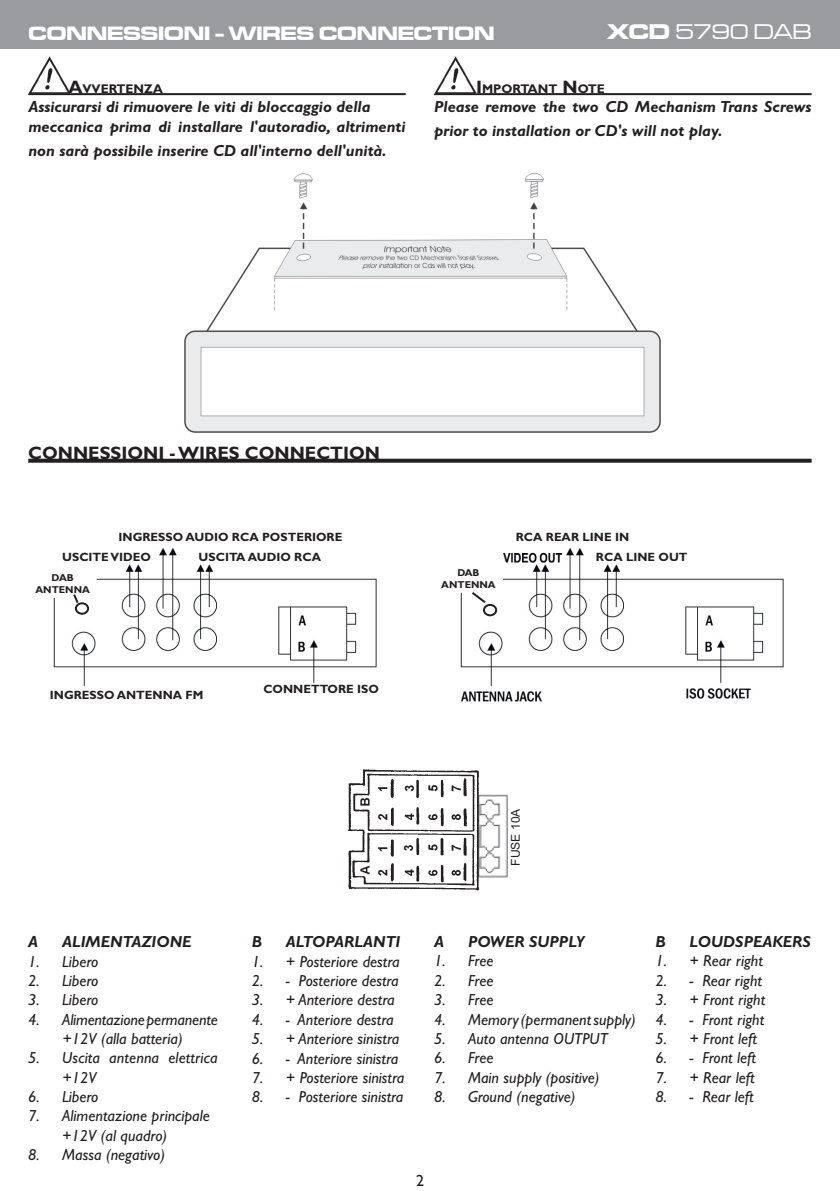
<style>
.page{position:relative;width:840px;height:1191px;background:#fff}
.page>*{position:absolute;margin:0;border:0;box-sizing:border-box;transform-origin:0 0}
.t1{font:22px "Microgramma D Medi Exte";color:#fff}
.t2{font:20px "Microgramma D Bold Exte";color:#fff}
.t3{font:700 18px "Gill Sans";color:#231f20}
.t4{font:italic 16px/19.2px "Gill Sans";color:#231f20;text-align:center}
.t5{font:italic 700 16px/19.2px "Gill Sans";color:#231f20}
.t6{font:16px "Gill Sans";color:#231f20}
.t7{font:700 12.6px "Gill Sans";color:#231f20}
.t8{font:12.2px "Arial";color:#231f20}
.t9{font:700 12px/20px "Gill Sans";color:#231f20}
.t10{font:700 10px/12px "Gill Sans";color:#231f20;text-align:center}
.s1{font-family:"Microgramma D Bold Exte"}
.s2{font-size:18px}
</style>
<div class="page">
<div style="left:0;top:0;width:839px;height:48px;background:#999b9e"></div>
<hr style="left:28px;top:93px;width:377px;height:2px;background:#231f20">
<img style="left:28px;top:57px;width:42px;height:36px">
<hr style="left:434px;top:93px;width:377px;height:2px;background:#231f20">
<img style="left:434px;top:57px;width:42px;height:36px">
<img style="left:184px;top:174px;width:476px;height:258px">
<svg style="left:28px;top:459px;width:783px;height:4px;background:#322f2f"></svg>
<img style="left:460px;top:548px;width:324px;height:154px">
<img style="left:53px;top:548px;width:324px;height:139px">
<div style="left:62px;top:552px;width:92px;height:12px;background:#fff"></div>
<div style="left:198px;top:552px;width:202px;height:11px;background:#fff"></div>
<div style="left:263px;top:684px;width:119px;height:14px;background:#fff"></div>
<div style="left:75px;top:602px;width:14px;height:12px;border:2px solid #231f20;border-radius:50%"></div>
<div style="left:434px;top:569px;width:68px;height:24px;background:#fff"></div>
<div style="left:482px;top:604px;width:15px;height:12px;border:2px solid #231f20;border-radius:50%"></div>
<svg style="left:469px;top:592px;width:18px;height:13px"></svg>
<img style="left:480px;top:794px;width:28px;height:84px">
<img style="left:348px;top:769px;width:132px;height:122px">
<div style="left:28px;top:573px;width:69px;height:24px;background:#fff"></div>
<svg style="left:71px;top:594px;width:9px;height:11px"></svg>
<div style="left:595px;top:552px;width:202px;height:11px;background:#fff"></div>
<p class="t2" style="left:28px;top:20px;width:467px">CONNESSIONI - WIRES CONNECTION</p>
<h1 class="t1" style="left:607px;top:18px;width:206px"><span class="s1">XCD</span> 5790 DAB</h1>
<p class="t7" style="left:68px;top:81px;width:96px"><span class="s2">A</span>VVERTENZA</p>
<p class="t5" style="left:28px;top:97px;width:378px">Assicurarsi di rimuovere le viti di bloccaggio della meccanica prima di installare l'autoradio, altrimenti</p>
<p class="t5" style="left:28px;top:141px;width:359px">non sarà possibile inserire CD all'interno dell'unità.</p>
<p class="t7" style="left:476px;top:81px;width:130px"><span class="s2">I</span>MPORTANT <span class="s2">N</span> OTE</p>
<p class="t5" style="left:434px;top:95px;width:378px;line-height:24px">Please remove the two CD Mechanism Trans Screws prior to installation or CD's will not play.</p>
<p class="t3" style="left:28px;top:442px;width:353px">CONNESSIONI - WIRES CONNECTION</p>
<p class="t9" style="left:198px;top:527px;width:145px;text-indent:-80px">INGRESSO AUDIO RCA POSTERIORE<br>USCITA AUDIO RCA</p>
<p class="t9" style="left:62px;top:547px;width:90px">USCITE VIDEO</p>
<p class="t10" style="left:35px;top:571px;width:56px">DAB<br>ANTENNA</p>
<p class="t9" style="left:50px;top:685px;width:155px">INGRESSO ANTENNA FM</p>
<p class="t9" style="left:263px;top:679px;width:117px">CONNETTORE ISO</p>
<p class="t10" style="left:441px;top:567px;width:56px">DAB<br>ANTENNA</p>
<p class="t9" style="left:595px;top:527px;width:93px;text-indent:-80px">RCA REAR LINE IN<br>RCA LINE OUT</p>
<p class="t5" style="left:28px;top:932px;width:11px">A</p>
<p class="t5" style="left:62px;top:932px;width:131px">ALIMENTAZIONE</p>
<p class="t4" style="left:28px;top:951px;width:72px">1. Libero</p>
<p class="t4" style="left:28px;top:971px;width:72px">2. Libero</p>
<p class="t4" style="left:28px;top:990px;width:72px">3. Libero</p>
<p class="t4" style="left:28px;top:1010px;width:191px">4. Alimentazione permanente +12V (alla batteria)</p>
<p class="t4" style="left:62px;top:1048px;width:157px;text-align:left;text-indent:-34px">5. Uscita antenna elettrica +12V</p>
<p class="t4" style="left:28px;top:1087px;width:72px">6. Libero</p>
<p class="t4" style="left:28px;top:1106px;width:183px">7. Alimentazione principale +12V (al quadro)</p>
<p class="t4" style="left:28px;top:1145px;width:138px">8. Massa (negativo)</p>
<p class="t8" style="left:506px;top:866px;width:59px;rotate:-90deg">FUSE 10A</p>
<p class="t5" style="left:252px;top:932px;width:12px">B</p>
<p class="t5" style="left:286px;top:932px;width:116px">ALTOPARLANTI</p>
<p class="t4" style="left:252px;top:951px;width:149px">1. + Posteriore destra</p>
<p class="t4" style="left:252px;top:971px;width:148px">2. - Posteriore destra</p>
<p class="t4" style="left:252px;top:990px;width:144px">3. + Anteriore destra</p>
<p class="t4" style="left:252px;top:1009px;width:143px">4. - Anteriore destra</p>
<p class="t4" style="left:252px;top:1029px;width:149px">5. + Anteriore sinistra</p>
<p class="t4" style="left:252px;top:1048px;width:148px">6. - Anteriore sinistra</p>
<p class="t4" style="left:252px;top:1068px;width:154px">7. + Posteriore sinistra</p>
<p class="t4" style="left:252px;top:1087px;width:153px">8. - Posteriore sinistra</p>
<p class="t5" style="left:434px;top:932px;width:11px">A</p>
<p class="t5" style="left:468px;top:932px;width:118px">POWER SUPPLY</p>
<p class="t4" style="left:434px;top:951px;width:61px">1. Free</p>
<p class="t4" style="left:434px;top:971px;width:61px">2. Free</p>
<p class="t4" style="left:434px;top:990px;width:61px">3. Free</p>
<p class="t4" style="left:434px;top:1009px;width:203px">4. Memory (permanent supply)</p>
<p class="t4" style="left:434px;top:1029px;width:175px">5. Auto antenna OUTPUT</p>
<p class="t4" style="left:434px;top:1048px;width:61px">6. Free</p>
<p class="t4" style="left:434px;top:1068px;width:167px">7. Main supply (positive)</p>
<p class="t4" style="left:434px;top:1087px;width:143px">8. Ground (negative)</p>
<p class="t5" style="left:655px;top:932px;width:12px">B</p>
<p class="t5" style="left:689px;top:932px;width:123px">LOUDSPEAKERS</p>
<p class="t4" style="left:655px;top:951px;width:109px">1. + Rear right</p>
<p class="t4" style="left:655px;top:971px;width:108px">2. - Rear right</p>
<p class="t4" style="left:655px;top:990px;width:111px">3. + Front right</p>
<p class="t4" style="left:655px;top:1009px;width:110px">4. - Front right</p>
<p class="t4" style="left:655px;top:1029px;width:103px">5. + Front left</p>
<p class="t4" style="left:655px;top:1048px;width:102px">6. - Front left</p>
<p class="t4" style="left:655px;top:1068px;width:101px">7. + Rear left</p>
<p class="t4" style="left:655px;top:1087px;width:100px">8. - Rear left</p>
<p class="t6" style="left:416px;top:1171px;width:9px">2</p>
</div>
